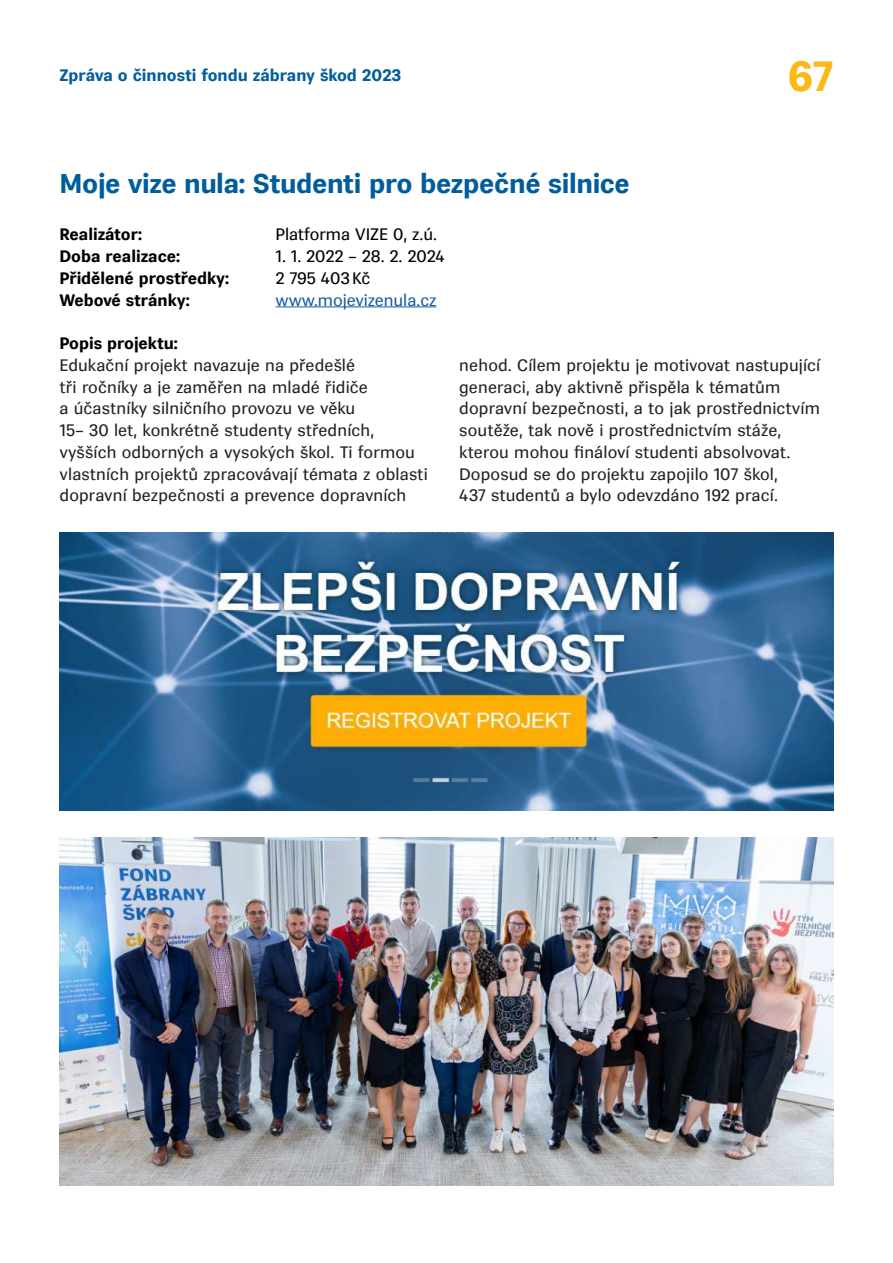
<style>
.page{position:relative;width:893px;height:1263px;background:#fff}
.page>*{position:absolute;margin:0;border:0;box-sizing:border-box;transform-origin:0 0}
.t1{font:700 42px "Vegan Superior RBO";color:#fcb814}
.t2{font:700 27px "Vegan Superior RBO";letter-spacing:-.015em;color:#005d9c}
.t3{font:16.5px/21.8px "Vegan Superior RBO";letter-spacing:.01em;color:#231f20}
.t4{font:700 16.5px "Vegan Superior RBO";color:#000001}
.t5{font:16.5px "Vegan Superior RBO";color:#000001}
.t6{font:700 16.5px "Vegan Superior RBO";color:#005d9c}
.t7{font:16.5px "Vegan Superior RBO";color:#175d9e}
.t8{font:700 16.5px "Vegan Superior RBO";letter-spacing:-.02em;color:#000001}
</style>
<div class="page">
<hr style="left:276px;top:306px;width:160px;height:1px;background:#175d9e">
<img style="left:60px;top:837px;width:773px;height:348px">
<img style="left:60px;top:532px;width:773px;height:278px">
<p class="t6" style="left:60px;top:66px;width:343px">Zpráva o činnosti fondu zábrany škod 2023</p>
<h1 class="t1" style="left:788px;top:52px;width:47px">67</h1>
<h2 class="t2" style="left:60px;top:167px;width:572px">Moje vize nula: Studenti pro bezpečné silnice</h2>
<p class="t4" style="left:60px;top:225px;width:84px">Realizátor:</p>
<p class="t5" style="left:276px;top:225px;width:163px">Platforma VIZE 0, z.ú.</p>
<p class="t4" style="left:60px;top:247px;width:122px">Doba realizace:</p>
<p class="t5" style="left:276px;top:247px;width:171px">1. 1. 2022 – 28. 2. 2024</p>
<p class="t4" style="left:60px;top:268px;width:171px">Přidělené prostředky:</p>
<p class="t5" style="left:276px;top:268px;width:96px">2 795 403 Kč</p>
<p class="t8" style="left:60px;top:290px;width:132px">Webové stránky:</p>
<p class="t7" style="left:276px;top:290px;width:162px">www.mojevizenula.cz</p>
<p class="t4" style="left:60px;top:334px;width:120px">Popis projektu:</p>
<p class="t3" style="left:60px;top:354px;width:370px">Edukační projekt navazuje na předešlé<br>tři ročníky a je zaměřen na mladé řidiče<br>a účastníky silničního provozu ve věku<br>15– 30 let, konkrétně studenty středních, vyšších odborných a vysokých škol. Ti formou vlastních projektů zpracovávají témata z oblasti dopravní bezpečnosti a prevence dopravních</p>
<p class="t3" style="left:459px;top:354px;width:363px">nehod. Cílem projektu je motivovat nastupující generaci, aby aktivně přispěla k tématům dopravní bezpečnosti, a to jak prostřednictvím soutěže, tak nově i prostřednictvím stáže, kterou mohou 昀椀náloví studenti absolvovat.<br>Doposud se do projektu zapojilo 107 škol,<br>437 studentů a bylo odevzdáno 192 prací.</p>
</div>
